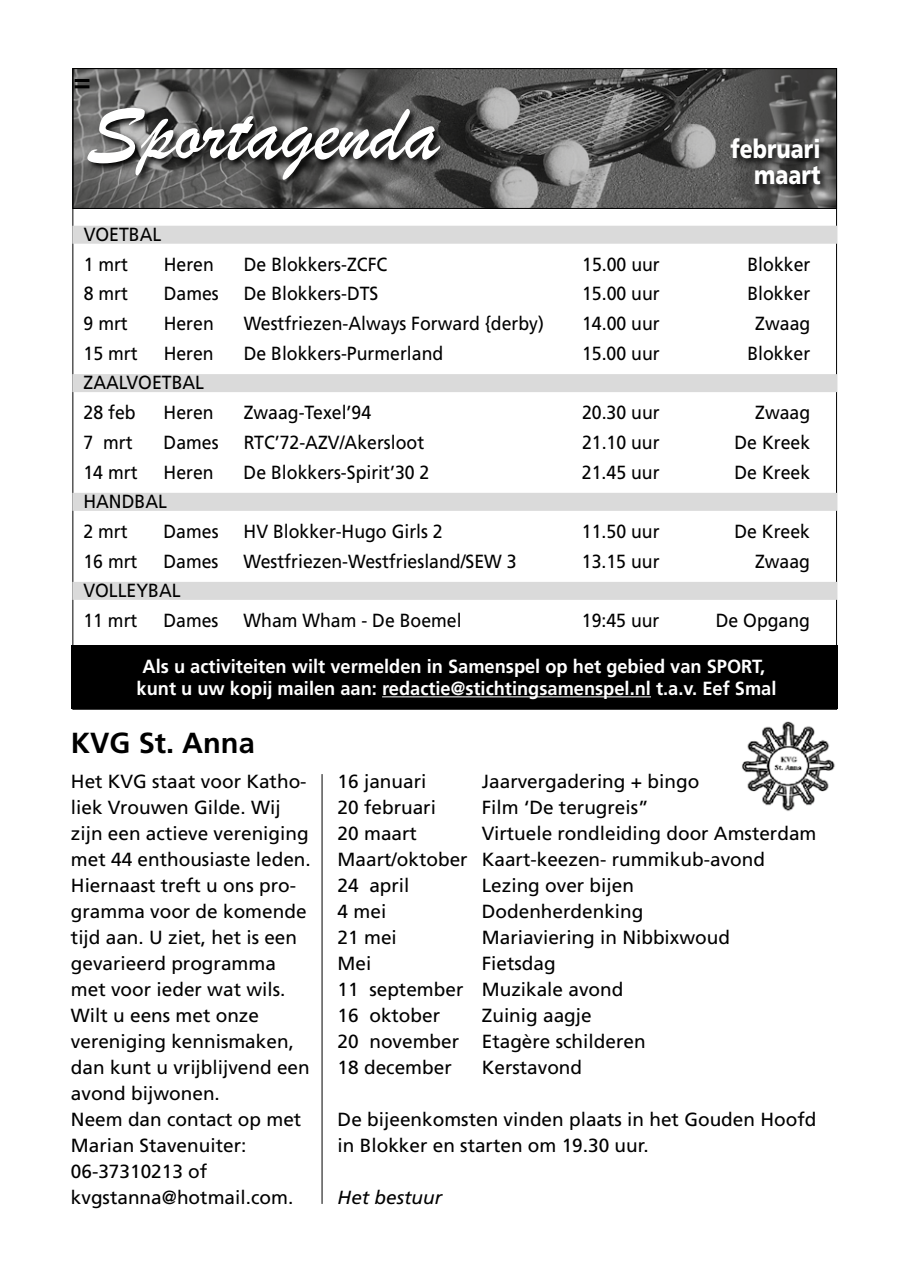
<style>
.page{position:relative;width:908px;height:1276px;background:#fff}
.page>*{position:absolute;margin:0;border:0;box-sizing:border-box;transform-origin:0 0}
.t1{font:86px "Brush Script";color:#fff}
.t2{font:700 29px "Frutiger";color:#000}
.t3{font:900 26px/26px "Frutiger";color:#fff;text-align:right;scale:.82 1}
.t4{font:19px/26px "Frutiger";color:#000}
.t5{font:19px/29.6px "Frutiger";color:#000;scale:.93 1}
.t6{font:700 19px/22px "Frutiger";color:#fff;text-align:center;scale:.96 1}
.t7{font:italic 19px "Frutiger";color:#000}
</style>
<div class="page">
<img style="left:74px;top:70px;width:760px;height:137px">
<div style="left:71px;top:645px;width:765px;height:63px;background:#000"></div>
<hr style="left:382px;top:696px;width:268px;height:1px;background:#fff">
<div style="left:72px;top:226px;width:764px;height:18px;background:#dadada"></div>
<div style="left:72px;top:374px;width:764px;height:18px;background:#dadada"></div>
<div style="left:72px;top:493px;width:764px;height:18px;background:#dadada"></div>
<div style="left:72px;top:582px;width:764px;height:18px;background:#dadada"></div>
<svg style="left:86px;top:106px;width:743px;height:88px;background:#555"></svg>
<img style="left:742px;top:721px;width:93px;height:90px">
<hr style="left:321px;top:774px;width:1px;height:430px;background:#000">
<h2 class="t2" style="left:73px;top:64px;width:19px">=</h2>
<h1 class="t1" style="left:86px;top:75px;width:354px">Sportagenda</h1>
<h3 class="t3" style="left:730px;top:136px;width:111px">februari maart</h3>
<p class="t5" style="left:84px;top:220px;width:85px">VOETBAL<br>1 mrt</p>
<p class="t5" style="left:164px;top:249px;width:55px">Heren</p>
<p class="t5" style="left:244px;top:249px;width:156px">De Blokkers-ZCFC</p>
<p class="t5" style="left:582px;top:249px;width:85px">15.00 uur</p>
<p class="t5" style="left:747px;top:249px;width:69px">Blokker</p>
<p class="t5" style="left:84px;top:279px;width:49px">8 mrt</p>
<p class="t5" style="left:164px;top:279px;width:61px">Dames</p>
<p class="t5" style="left:244px;top:279px;width:146px">De Blokkers-DTS</p>
<p class="t5" style="left:582px;top:279px;width:85px">15.00 uur</p>
<p class="t5" style="left:747px;top:279px;width:69px">Blokker</p>
<p class="t5" style="left:84px;top:309px;width:49px">9 mrt</p>
<p class="t5" style="left:164px;top:309px;width:55px">Heren</p>
<p class="t5" style="left:244px;top:309px;width:324px">Westfriezen-Always Forward {derby)</p>
<p class="t5" style="left:582px;top:309px;width:85px">14.00 uur</p>
<p class="t5" style="left:755px;top:309px;width:61px">Zwaag</p>
<p class="t5" style="left:84px;top:338px;width:60px">15 mrt</p>
<p class="t5" style="left:164px;top:338px;width:55px">Heren</p>
<p class="t5" style="left:244px;top:338px;width:216px">De Blokkers-Purmerland</p>
<p class="t5" style="left:581px;top:338px;width:85px">15.00 uur</p>
<p class="t5" style="left:747px;top:338px;width:69px">Blokker</p>
<p class="t5" style="left:83px;top:368px;width:131px">ZAALVOETBAL<br>28 feb</p>
<p class="t5" style="left:163px;top:398px;width:55px">Heren</p>
<p class="t5" style="left:243px;top:398px;width:138px">Zwaag-Texel’94</p>
<p class="t5" style="left:581px;top:398px;width:85px">20.30 uur</p>
<p class="t5" style="left:754px;top:398px;width:61px">Zwaag</p>
<p class="t5" style="left:83px;top:427px;width:54px">7 mrt</p>
<p class="t5" style="left:163px;top:427px;width:61px">Dames</p>
<p class="t5" style="left:243px;top:427px;width:195px">RTC’72-AZV/Akersloot</p>
<p class="t5" style="left:581px;top:427px;width:85px">21.10 uur</p>
<p class="t5" style="left:734px;top:427px;width:83px">De Kreek</p>
<p class="t5" style="left:83px;top:457px;width:60px">14 mrt</p>
<p class="t5" style="left:163px;top:457px;width:55px">Heren</p>
<p class="t5" style="left:243px;top:457px;width:201px">De Blokkers-Spirit’30 2</p>
<p class="t5" style="left:581px;top:457px;width:85px">21.45 uur</p>
<p class="t5" style="left:734px;top:457px;width:83px">De Kreek</p>
<p class="t5" style="left:83px;top:487px;width:91px">HANDBAL<br>2 mrt</p>
<p class="t5" style="left:163px;top:516px;width:61px">Dames</p>
<p class="t5" style="left:243px;top:516px;width:215px">HV Blokker-Hugo Girls 2</p>
<p class="t5" style="left:581px;top:516px;width:85px">11.50 uur</p>
<p class="t5" style="left:734px;top:516px;width:83px">De Kreek</p>
<p class="t5" style="left:83px;top:546px;width:60px">16 mrt</p>
<p class="t5" style="left:163px;top:546px;width:61px">Dames</p>
<p class="t5" style="left:243px;top:546px;width:295px">Westfriezen-Westfriesland/SEW 3</p>
<p class="t5" style="left:581px;top:546px;width:85px">13.15 uur</p>
<p class="t5" style="left:754px;top:546px;width:61px">Zwaag</p>
<p class="t5" style="left:83px;top:576px;width:106px">VOLLEYBAL<br>11 mrt</p>
<p class="t5" style="left:163px;top:605px;width:61px">Dames</p>
<p class="t5" style="left:243px;top:605px;width:236px">Wham Wham - De Boemel</p>
<p class="t5" style="left:581px;top:605px;width:85px">19:45 uur</p>
<p class="t5" style="left:715px;top:605px;width:103px">De Opgang</p>
<p class="t6" style="left:136px;top:655px;width:667px">Als u activiteiten wilt vermelden in Samenspel op het gebied van SPORT, kunt u uw kopij mailen aan: redactie@stichtingsamenspel.nl t.a.v. Eef Smal</p>
<h2 class="t2" style="left:71px;top:725px;width:185px">KVG St. Anna</h2>
<p class="t4" style="left:71px;top:768px;width:241px">Het KVG staat voor Katho&shy;liek Vrouwen Gilde. Wij zijn een actieve vereniging met 44 enthousiaste leden.<br>Hiernaast treft u ons pro&shy;gramma voor de komende tijd aan. U ziet, het is een gevarieerd programma met voor ieder wat wils.<br>Wilt u eens met onze vereniging kennismaken, dan kunt u vrijblijvend een avond bijwonen.<br>Neem dan contact op met<br>Marian Stavenuiter:<br>06-37310213 of kvgstanna@hotmail.com.</p>
<p class="t4" style="left:337px;top:768px;width:90px">16 januari</p>
<p class="t4" style="left:481px;top:768px;width:219px">Jaarvergadering + bingo</p>
<p class="t4" style="left:337px;top:794px;width:100px">20 februari</p>
<p class="t4" style="left:481px;top:794px;width:168px">Film ‘De terugreis”</p>
<p class="t4" style="left:337px;top:820px;width:81px">20 maart</p>
<p class="t4" style="left:337px;top:820px;width:480px;text-indent:144px">Virtuele rondleiding door Amsterdam<br>Maart/oktober Kaart-keezen- rummikub-avond<br>24 april</p>
<p class="t4" style="left:481px;top:872px;width:154px">Lezing over bijen</p>
<p class="t4" style="left:337px;top:898px;width:50px">4 mei</p>
<p class="t4" style="left:481px;top:898px;width:163px">Dodenherdenking</p>
<p class="t4" style="left:337px;top:924px;width:61px">21 mei</p>
<p class="t4" style="left:481px;top:924px;width:250px">Mariaviering in Nibbixwoud</p>
<p class="t4" style="left:337px;top:950px;width:35px">Mei</p>
<p class="t4" style="left:337px;top:950px;width:287px;text-indent:144px">Fietsdag<br>11 september Muzikale avond<br>16 oktober</p>
<p class="t4" style="left:337px;top:1002px;width:309px;text-indent:144px">Zuinig aagje<br>20 november Etagère schilderen<br>18 december</p>
<p class="t4" style="left:481px;top:1054px;width:102px">Kerstavond</p>
<p class="t4" style="left:337px;top:1106px;width:480px">De bijeenkomsten vinden plaats in het Gouden Hoofd in Blokker en starten om 19.30 uur.</p>
<p class="t7" style="left:337px;top:1186px;width:106px">Het bestuur</p>
</div>
